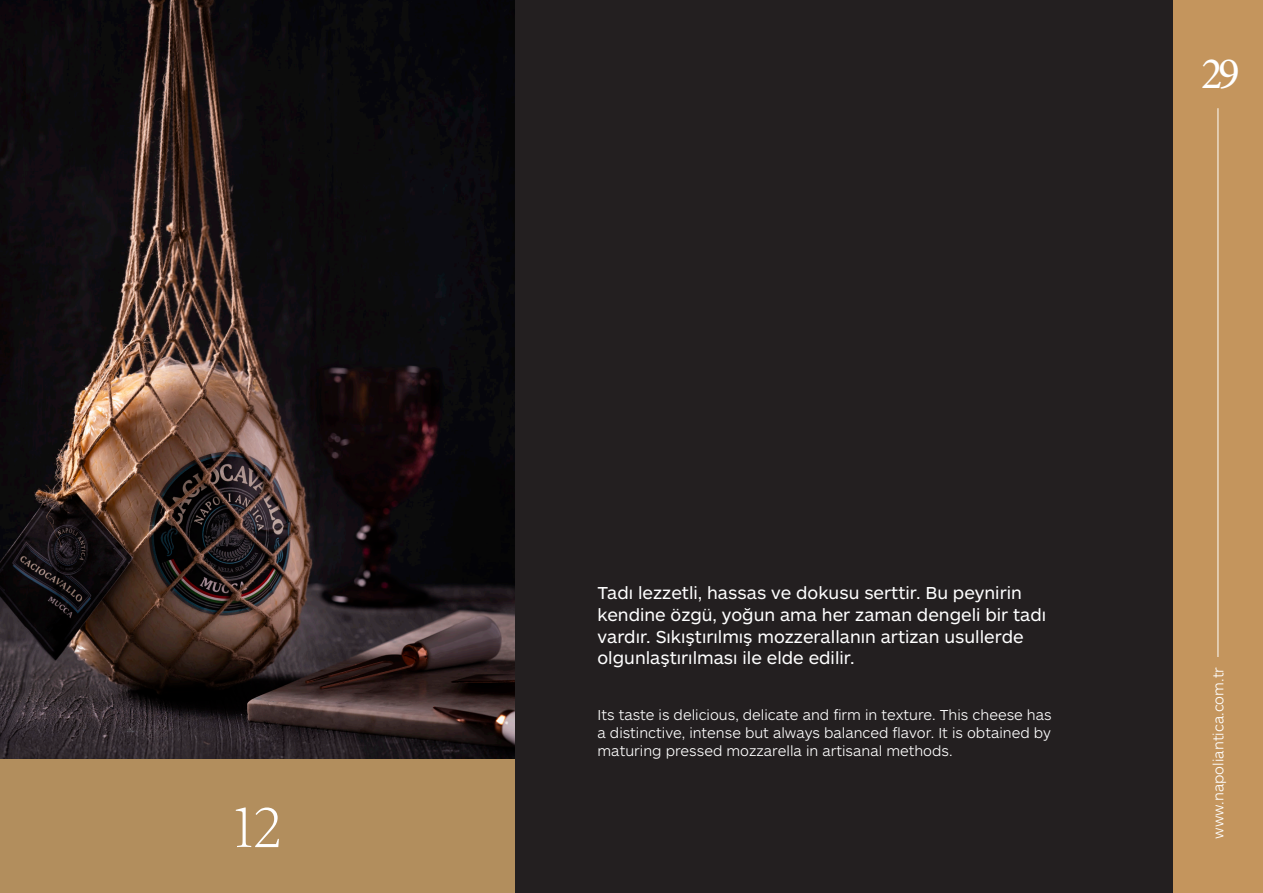
<style>
.page{position:relative;width:1263px;height:893px;background:#231f20}
.page>*{position:absolute;margin:0;border:0;box-sizing:border-box;transform-origin:0 0}
.t1{font:300 60px "Gambetta Variable";color:#fff}
.t2{font:45px "Minion Pro";color:#fff}
.t3{font:18px/21.6px "ARS Maquette Pro";color:#fff}
.t4{font:300 15px/18px "ARS Maquette Pro";color:#fff;text-align:justify}
</style>
<div class="page">
<div style="left:0;top:759px;width:514px;height:134px;background:#b28e5d"></div>
<div style="left:1174px;top:0;width:89px;height:893px;background:#c4955d"></div>
<hr style="left:1217px;top:108px;width:1px;height:549px;background:#fff">
<img style="left:0;top:0;width:514px;height:759px">
<p class="t1" style="left:232px;top:793px;width:51px">12</p>
<h2 class="t2" style="left:1201px;top:43px;width:40px">29</h2>
<p class="t3" style="left:597px;top:581px;width:450px">Tadı lezzetli, hassas ve dokusu serttir. Bu peynirin kendine özgü, yoğun ama her zaman dengeli bir tadı vardır. Sıkıştırılmış mozzerallanın artizan usullerde olgunlaştırılması ile elde edilir.</p>
<p class="t4" style="left:597px;top:705px;width:456px">Its taste is delicious, delicate and firm in texture. This cheese has a distinctive, intense but always balanced flavor. It is obtained by maturing pressed mozzarella in artisanal methods.</p>
<p class="t4" style="left:1209px;top:839px;width:173px;rotate:-90deg">www.napoliantica.com.tr</p>
</div>
